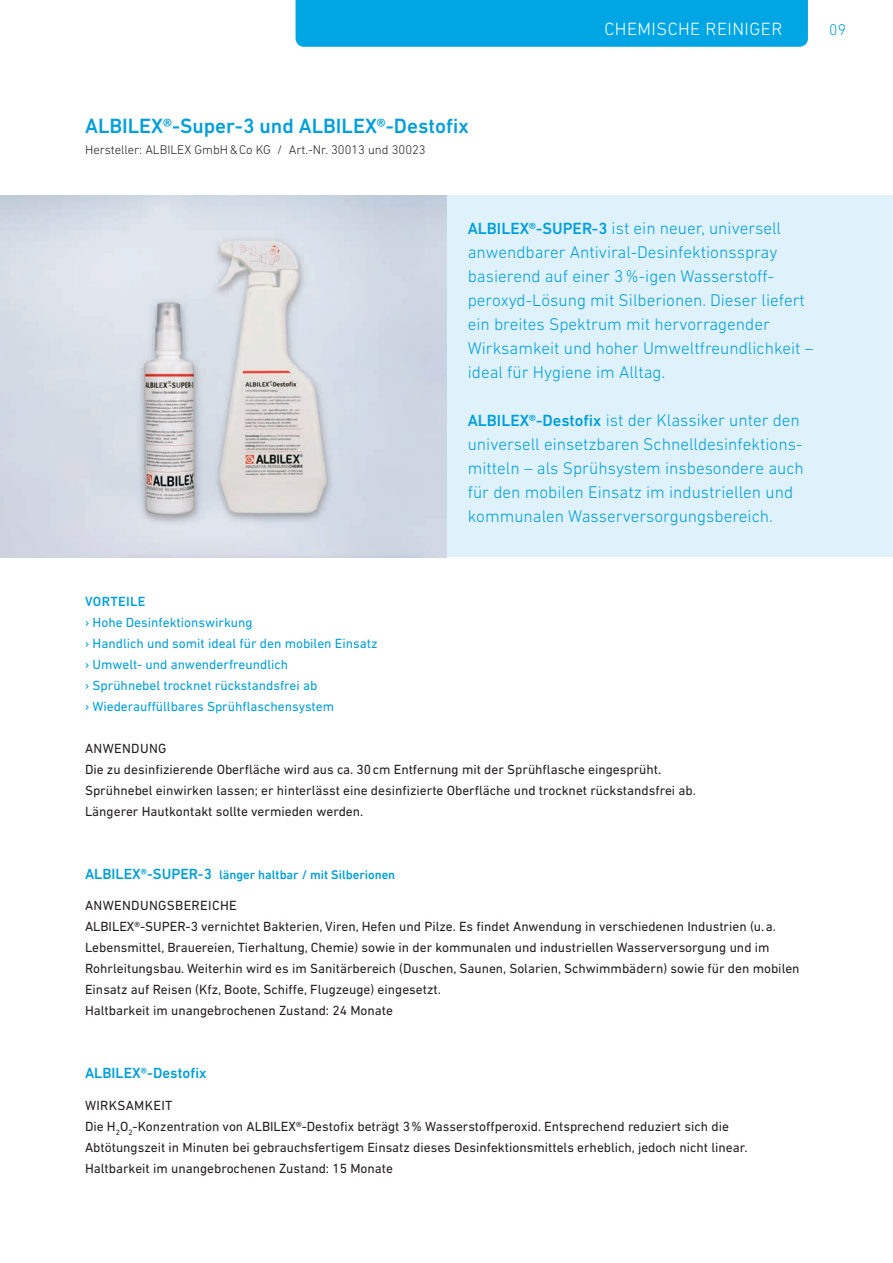
<style>
.page{position:relative;width:893px;height:1263px;background:#fff}
.page>*{position:absolute;margin:0;border:0;box-sizing:border-box;transform-origin:0 0}
.t1{font:500 21px "DIN Next LT Pro";color:#009fda}
.t2{font:300 18px "DIN Next LT Pro";letter-spacing:.025em;color:#fff}
.t3{font:300 17.25px/24px "DIN Next LT Pro";color:#009fda}
.t4{font:300 15.75px "DIN Next LT Pro";color:#009fda}
.t5{font:500 15px "DIN Next LT Pro";color:#009fda}
.t6{font:13.5px/21px "DIN Next LT Pro";color:#231f20}
.t7{font:13.5px/21px "DIN Next LT Pro";color:#009fda}
.t8{font:500 13.5px "DIN Next LT Pro";letter-spacing:.025em;color:#009fda}
.t9{font:300 12.75px "DIN Next LT Pro";color:#231f20}
.t10{font:500 12.75px "DIN Next LT Pro";color:#009fda}
.s1{font-weight:500;font-size:16.5px}
.s2{font-size:15px}
</style>
<div class="page">
<div style="left:296px;top:0;width:512px;height:47px;background:#00a6e4"></div>
<div style="left:0;top:196px;width:893px;height:361px;background:#dff1fa"></div>
<img style="left:0;top:196px;width:446px;height:361px">
<h1 class="t1" style="left:85px;top:114px;width:385px">ALBILEX®-Super-3 und ALBILEX®-Destofix</h1>
<p class="t9" style="left:85px;top:143px;width:342px">Hersteller: ALBILEX GmbH&amp;Co KG / Art.-Nr. 30013 und 30023</p>
<h2 class="t2" style="left:604px;top:18px;width:179px">CHEMISCHE REINIGER</h2>
<p class="t4" style="left:829px;top:20px;width:19px">09</p>
<p class="t3" style="left:468px;top:216px;width:347px"><span class="s1">ALBILEX®-SUPER-3</span> ist ein neuer, universell anwendbarer Antiviral-Desinfektionsspray basierend auf einer 3%-igen Wasserstoff&shy;peroxyd-Lösung mit Silberionen. Dieser liefert ein breites Spektrum mit hervorragender Wirksamkeit und hoher Umweltfreundlichkeit – ideal für Hygiene im Alltag.</p>
<p class="t3" style="left:468px;top:408px;width:338px"><span class="s1">ALBILEX®-Destofix</span> ist der Klassiker unter den universell einsetzbaren Schnelldesinfektions&shy;mitteln – als Sprühsystem insbesondere auch für den mobilen Einsatz im industriellen und kommunalen Wasserversorgungsbereich.</p>
<p class="t8" style="left:85px;top:593px;width:62px">VORTEILE</p>
<p class="t7" style="left:85px;top:612px;width:294px">› Hohe Desinfektionswirkung<br>› Handlich und somit ideal für den mobilen Einsatz › Umwelt- und anwenderfreundlich<br>› Sprühnebel trocknet rückstandsfrei ab<br>› Wiederauffüllbares Sprühflaschensystem</p>
<p class="t6" style="left:85px;top:738px;width:612px">ANWENDUNG<br>Die zu desinfizierende Oberfläche wird aus ca. 30cm Entfernung mit der Sprühflasche eingesprüht.<br>Sprühnebel einwirken lassen; er hinterlässt eine desinfizierte Oberfläche und trocknet rückstandsfrei ab.<br>Längerer Hautkontakt sollte vermieden werden.</p>
<p class="t10" style="left:85px;top:867px;width:312px"><span class="s2">ALBILEX®-SUPER-3</span> länger haltbar / mit Silberionen</p>
<p class="t6" style="left:85px;top:895px;width:716px">ANWENDUNGSBEREICHE<br>ALBILEX®-SUPER-3 vernichtet Bakterien, Viren, Hefen und Pilze. Es findet Anwendung in verschiedenen Industrien (u.a.<br>Lebensmittel, Brauereien, Tierhaltung, Chemie) sowie in der kommunalen und industriellen Wasserversorgung und im Rohrleitungsbau. Weiterhin wird es im Sanitärbereich (Duschen, Saunen, Solarien, Schwimmbädern) sowie für den mobilen Einsatz auf Reisen (Kfz, Boote, Schiffe, Flugzeuge) eingesetzt.<br>Haltbarkeit im unangebrochenen Zustand: 24 Monate</p>
<p class="t5" style="left:85px;top:1064px;width:123px">ALBILEX®-Destofix</p>
<p class="t6" style="left:85px;top:1095px;width:664px">WIRKSAMKEIT<br>Die H<sub>2</sub>O<sub>2</sub>-Konzentration von ALBILEX®-Destofix beträgt 3% Wasserstoffperoxid. Entsprechend reduziert sich die Abtötungszeit in Minuten bei gebrauchsfertigem Einsatz dieses Desinfektionsmittels erheblich, jedoch nicht linear.<br>Haltbarkeit im unangebrochenen Zustand: 15 Monate</p>
</div>
